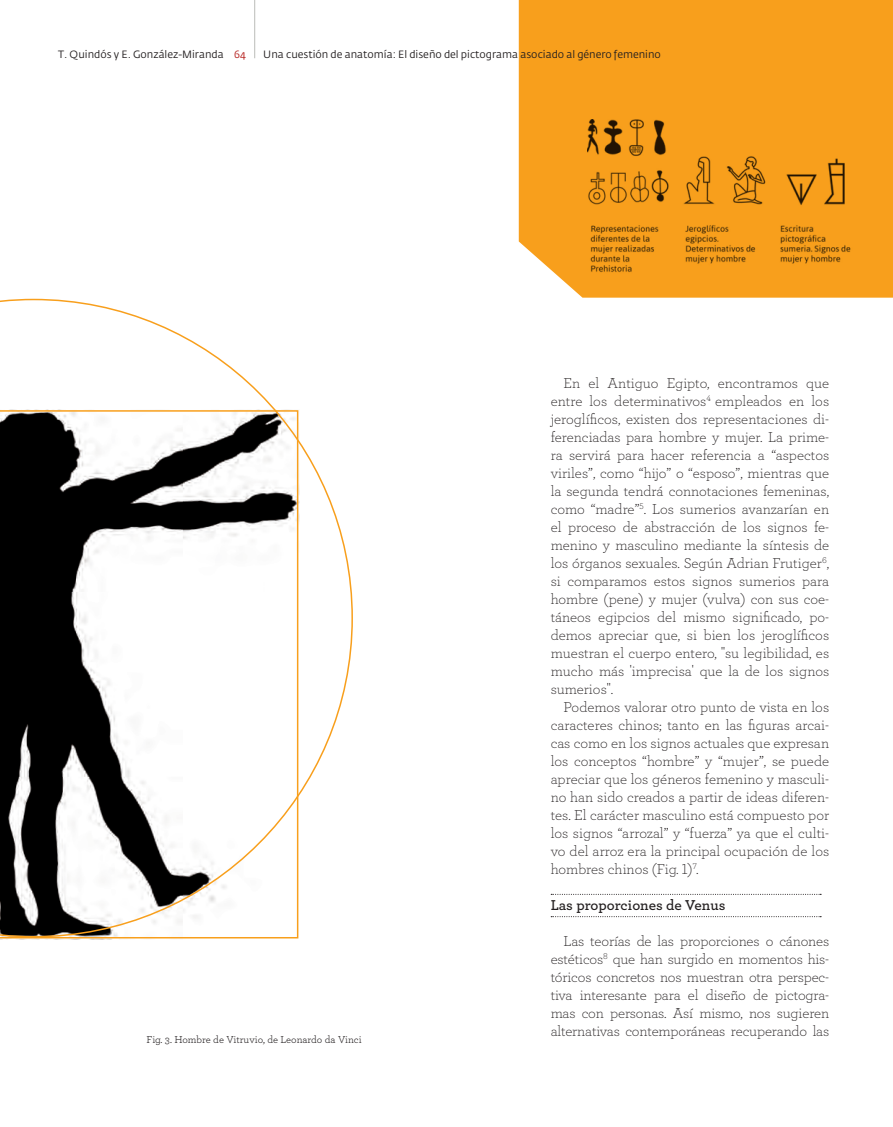
<style>
.page{position:relative;width:893px;height:1127px;background:#fff}
.page>*{position:absolute;margin:0;border:0;box-sizing:border-box;transform-origin:0 0}
.texto_común_ART_inve{font:300 15px/18px "Archer";color:#231f20;text-align:justify}
.TEXTO_COMÚN_ART{font:300 15px/18px "Archer";letter-spacing:-.015em;color:#231f20;text-align:justify}
.epigrafes{font:600 15px "Archer";color:#231f20}
.TEXTO_COMÚN_ART-2{font:10.5px "Fedra Sans Pro";color:#231f20}
.NOTAS___pies_de_foto{font:10.5px "Archer";color:#231f20}
.s1{color:#b51e1b}
</style>
<div class="page">
<hr style="left:254px;top:0;width:1px;height:58px;background:#bbbdb8">
<div style="left:519px;top:0;width:374px;height:298px;background:#f89f1c"></div>
<svg style="left:551px;top:894px;width:270px;height:1px"></svg>
<svg style="left:551px;top:916px;width:270px;height:1px"></svg>
<img style="left:587px;top:119px;width:279px;height:160px">
<svg style="left:0;top:299px;width:353px;height:638px"></svg>
<p class="TEXTO_COMÚN_ART-2" style="left:58px;top:48px;width:189px">T. Quindós y E. González-Miranda <span class="s1">64</span></p>
<p class="TEXTO_COMÚN_ART-2" style="left:263px;top:48px;width:399px">Una cuestión de anatomía: El diseño del pictograma asociado al género femenino</p>
<p class="NOTAS___pies_de_foto" style="left:147px;top:1033px;width:217px">Fig. 3. Hombre de Vitruvio, de Leonardo da Vinci</p>
<p class="texto_común_ART_inve" style="left:551px;top:373px;width:280px;text-indent:13px">En el Antiguo Egipto, encontramos que entre los determinativos<sup>4</sup> empleados en los jeroglíficos, existen dos representaciones di&shy;ferenciadas para hombre y mujer. La prime&shy;ra servirá para hacer referencia a “aspectos viriles”, como “hijo” o “esposo”, mientras que la segunda tendrá connotaciones femeninas, como “madre”<sup>5</sup>. Los sumerios avanzarían en el proceso de abstracción de los signos fe&shy;menino y masculino mediante la síntesis de los órganos sexuales. Según Adrian Frutiger<sup>6</sup>, si comparamos estos signos sumerios para hombre (pene) y mujer (vulva) con sus coe&shy;táneos egipcios del mismo significado, po&shy;demos apreciar que, si bien los jeroglíficos muestran el cuerpo entero, "su legibilidad, es mucho más 'imprecisa' que la de los signos sumerios".</p>
<p class="texto_común_ART_inve" style="left:551px;top:697px;width:280px;text-indent:13px">Podemos valorar otro punto de vista en los caracteres chinos; tanto en las figuras arcai&shy;cas como en los signos actuales que expresan los conceptos “hombre” y “mujer”, se puede apreciar que los géneros femenino y masculi&shy;no han sido creados a partir de ideas diferen&shy;tes. El carácter masculino está compuesto por los signos “arrozal” y “fuerza” ya que el culti&shy;vo del arroz era la principal ocupación de los hombres chinos (Fig. 1)<sup>7</sup>.</p>
<p class="epigrafes" style="left:551px;top:893px;width:176px">Las proporciones de Venus</p>
<p class="TEXTO_COMÚN_ART" style="left:551px;top:931px;width:280px;text-indent:13px">Las teorías de las proporciones o cánones estéticos<sup>8</sup> que han surgido en momentos his&shy;tóricos concretos nos muestran otra perspec&shy;tiva interesante para el diseño de pictogra&shy;mas con personas. Así mismo, nos sugieren alternativas contemporáneas recuperando las</p>
</div>
